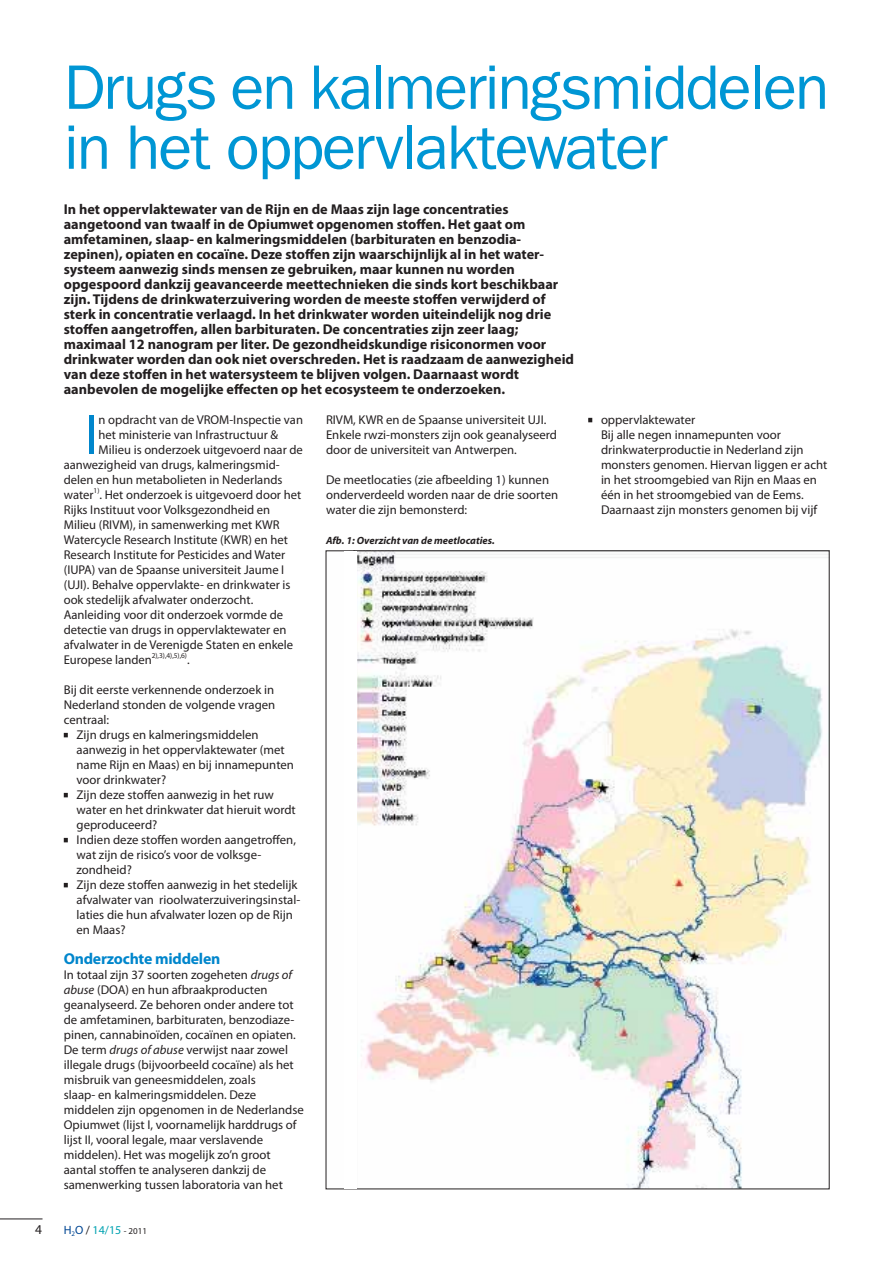
<style>
.page{position:relative;width:893px;height:1263px;background:#fff}
.page>*{position:absolute;margin:0;border:0;box-sizing:border-box;transform-origin:0 0}
.t1{font:63px/60px "ITC Franklin Gothic Std";letter-spacing:-.03em;color:#0096d4}
.t2{font:57.3px "Myriad Pro";color:#0086cc}
.t3{font:700 15.75px "Myriad Pro";letter-spacing:-.015em;color:#0086cc}
.t4{font:700 14.25px/15px "Myriad Pro";color:#231f20}
.t5{font:13.5px "Myriad Pro";color:#231f20}
.t6{font:12.75px/15px "Myriad Pro";color:#231f20}
.t7{font:12px "Myriad Pro";color:#00a2b1}
.t8{font:italic 700 10.5px "Myriad Pro";color:#231f20}
.s1{font-style:italic}
.s2{color:#004693}
.s3{color:#231f20}
.s4{font-size:9px;color:#231f20}
</style>
<div class="page">
<hr style="left:0;top:1219px;width:43px;height:1px;background:#231f20">
<img style="left:357px;top:552px;width:471px;height:635px">
<svg style="left:64px;top:733px;width:4px;height:4px"></svg>
<svg style="left:64px;top:793px;width:4px;height:4px"></svg>
<svg style="left:64px;top:838px;width:4px;height:4px"></svg>
<svg style="left:64px;top:883px;width:4px;height:4px"></svg>
<svg style="left:588px;top:418px;width:4px;height:4px"></svg>
<h1 class="t1" style="left:64px;top:64px;width:767px">Drugs en kalmeringsmiddelen in het oppervlaktewater</h1>
<p class="t4" style="left:64px;top:203px;width:512px">In het oppervlaktewater van de Rijn en de Maas zijn lage concentraties aangetoond van twaalf in de Opiumwet opgenomen stoffen. Het gaat om amfetaminen, slaap- en kalmeringsmiddelen (barbituraten en benzodia&shy;zepinen), opiaten en cocaïne. Deze stoffen zijn waarschijnlijk al in het water&shy;systeem aanwezig sinds mensen ze gebruiken, maar kunnen nu worden opgespoord dankzij geavanceerde meettechnieken die sinds kort beschikbaar zijn. Tijdens de drinkwaterzuivering worden de meeste stoffen verwijderd of sterk in concentratie verlaagd. In het drinkwater worden uiteindelijk nog drie stoffen aangetroffen, allen barbituraten. De concentraties zijn zeer laag; maximaal 12 nanogram per liter. De gezondheidskundige risiconormen voor drinkwater worden dan ook niet overschreden. Het is raadzaam de aanwezigheid van deze stoffen in het watersysteem te blijven volgen. Daarnaast wordt aanbevolen de mogelijke effecten op het ecosysteem te onderzoeken.</p>
<h2 class="t2" style="left:85px;top:413px;width:15px">I</h2>
<p class="t6" style="left:99px;top:413px;width:206px">n opdracht van de VROM-Inspectie van</p>
<p class="t6" style="left:326px;top:413px;width:233px">RIVM, KWR en de Spaanse universiteit UJI.<br>Enkele rwzi-monsters zijn ook geanalyseerd door de universiteit van Antwerpen.</p>
<p class="t6" style="left:326px;top:473px;width:234px">De meetlocaties (zie afbeelding 1) kunnen onderverdeeld worden naar de drie soorten water die zijn bemonsterd:</p>
<p class="t6" style="left:601px;top:413px;width:228px">oppervlaktewater<br>Bij alle negen innamepunten voor drinkwaterproductie in Nederland zijn monsters genomen. Hiervan liggen er acht in het stroomgebied van Rijn en Maas en één in het stroomgebied van de Eems.<br>Daarnaast zijn monsters genomen bij vijf</p>
<p class="t6" style="left:99px;top:428px;width:181px">het ministerie van Infrastructuur &amp;</p>
<p class="t6" style="left:99px;top:443px;width:206px">Milieu is onderzoek uitgevoerd naar de</p>
<p class="t6" style="left:64px;top:458px;width:217px">aanwezigheid van drugs, kalmeringsmid-</p>
<p class="t6" style="left:64px;top:473px;width:220px">delen en hun metabolieten in Nederlands</p>
<p class="t6" style="left:64px;top:488px;width:239px">water<sup>1)</sup>. Het onderzoek is uitgevoerd door het</p>
<p class="t6" style="left:64px;top:503px;width:208px">Rijks Instituut voor Volksgezondheid en</p>
<p class="t6" style="left:64px;top:518px;width:217px">Milieu (RIVM), in samenwerking met KWR</p>
<p class="t6" style="left:64px;top:533px;width:226px">Watercycle Research Institute (KWR) en het</p>
<p class="t6" style="left:64px;top:548px;width:223px">Research Institute for Pesticides and Water</p>
<p class="t6" style="left:64px;top:563px;width:222px">(IUPA) van de Spaanse universiteit Jaume I</p>
<p class="t6" style="left:64px;top:578px;width:228px">(UJI). Behalve oppervlakte- en drinkwater is</p>
<p class="t6" style="left:64px;top:593px;width:191px">ook stedelijk afvalwater onderzocht.</p>
<p class="t6" style="left:64px;top:608px;width:221px">Aanleiding voor dit onderzoek vormde de</p>
<p class="t6" style="left:64px;top:623px;width:224px">detectie van drugs in oppervlaktewater en</p>
<p class="t6" style="left:64px;top:638px;width:231px">afvalwater in de Verenigde Staten en enkele</p>
<p class="t6" style="left:64px;top:653px;width:127px">Europese landen<sup>2),3),4),5),6)</sup>.</p>
<p class="t6" style="left:64px;top:683px;width:213px;text-align:justify">Bij dit eerste verkennende onderzoek in Nederland stonden de volgende vragen centraal:</p>
<p class="t6" style="left:77px;top:728px;width:225px">Zijn drugs en kalmeringsmiddelen aanwezig in het oppervlaktewater (met name Rijn en Maas) en bij innamepunten voor drinkwater?<br>Zijn deze stoffen aanwezig in het ruw water en het drinkwater dat hieruit wordt geproduceerd?<br>Indien deze stoffen worden aangetroffen, wat zijn de risico’s voor de volksge&shy;zondheid?<br>Zijn deze stoffen aanwezig in het stedelijk afvalwater van rioolwaterzuiveringsinstal&shy;laties die hun afvalwater lozen op de Rijn en Maas?</p>
<p class="t3" style="left:64px;top:953px;width:158px">Onderzochte middelen</p>
<p class="t6" style="left:64px;top:968px;width:241px">In totaal zijn 37 soorten zogeheten <span class="s1">drugs of abuse</span> (DOA) en hun afbraakproducten geanalyseerd. Ze behoren onder andere tot de amfetaminen, barbituraten, benzodiaze&shy;pinen, cannabinoïden, cocaïnen en opiaten.<br>De term <span class="s1">drugs of abuse</span> verwijst naar zowel illegale drugs (bijvoorbeeld cocaïne) als het misbruik van geneesmiddelen, zoals<br>slaap- en kalmeringsmiddelen. Deze middelen zijn opgenomen in de Nederlandse Opiumwet (lijst I, voornamelijk harddrugs of lijst II, vooral legale, maar verslavende middelen). Het was mogelijk zo’n groot aantal stoffen te analyseren dankzij de samenwerking tussen laboratoria van het</p>
<p class="t8" style="left:326px;top:536px;width:170px">Afb. 1: Overzicht van de meetlocaties.</p>
<p class="t5" style="left:35px;top:1224px;width:8px">4</p>
<p class="t7" style="left:64px;top:1225px;width:85px"><span class="s2">H</span><sub>2</sub><span class="s2">O</span> <span class="s3">/</span> 14/15 <span class="s4">- 2011</span></p>
</div>
